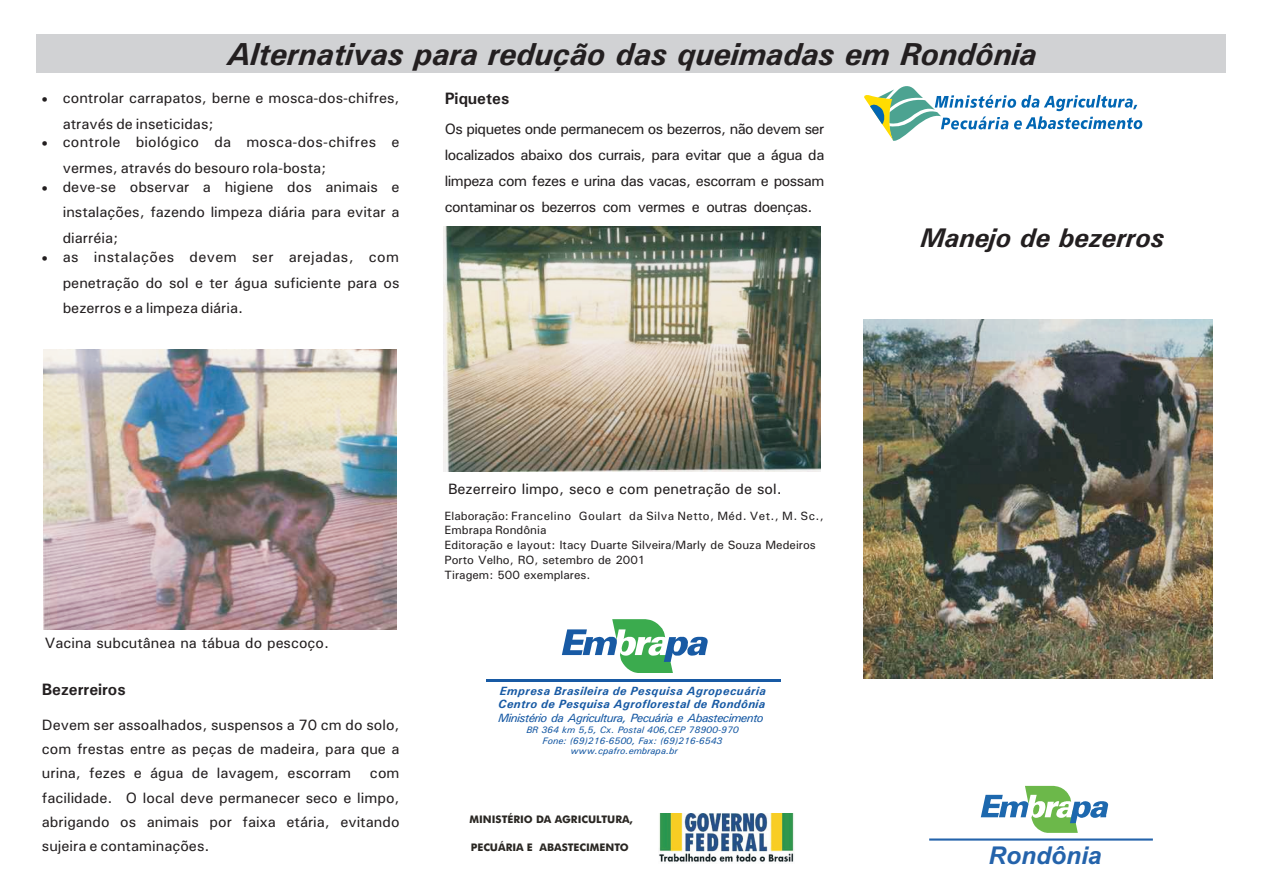
<style>
.page{position:relative;width:1263px;height:893px;background:#fff}
.page>*{position:absolute;margin:0;border:0;box-sizing:border-box;transform-origin:0 0}
.t1{font:italic 500 31.8px "Univers";color:#231f20}
.t2{font:italic 500 27px "Univers";color:#231f20}
.t3{font:italic 700 24.45px "Arial";color:#2463ab}
.t4{font:500 16.5px "Univers";color:#231f20}
.t5{font:500 15px/25.8px "Univers";color:#231f20;text-align:justify}
.t6{font:500 12px/14.7px "Univers";color:#231f20}
.t7{font:italic 500 12px/13.4px "Univers";letter-spacing:.045em;color:#185aa4}
.t8{font:italic 500 12px "Univers";letter-spacing:-.045em;color:#185aa4}
.t9{font:500 10.5px "Futura BT";color:#2a2723}
.t10{font:italic 500 9.45px/11.1px "Univers";color:#185aa4;text-align:center}
</style>
<div class="page">
<div style="left:37px;top:34px;width:1189px;height:39px;background:#d1d2d4"></div>
<img style="left:44px;top:350px;width:352px;height:279px">
<img style="left:443px;top:226px;width:378px;height:245px">
<img style="left:863px;top:319px;width:350px;height:360px">
<svg style="left:929px;top:786px;width:224px;height:55px"></svg>
<svg style="left:864px;top:86px;width:278px;height:55px"></svg>
<img style="left:659px;top:813px;width:135px;height:49px">
<svg style="left:562px;top:619px;width:146px;height:54px"></svg>
<hr style="left:486px;top:679px;width:294px;height:3px;background:#185aa4">
<h1 class="t1" style="left:227px;top:43px;width:811px">Alternativas para redução das queimadas em Rondônia</h1>
<p class="t5" style="left:63px;top:86px;width:338px;text-indent:-21px">•controlar carrapatos, berne e mosca-dos-chifres, através de inseticidas;</p>
<p class="t5" style="left:63px;top:130px;width:338px;text-indent:-21px">•controle biológico da mosca-dos-chifres e vermes, através do besouro rola-bosta;</p>
<p class="t5" style="left:63px;top:175px;width:338px;text-indent:-21px">•deve-se observar a higiene dos animais e instalações, fazendo limpeza diária para evitar a diarréia;</p>
<p class="t5" style="left:63px;top:245px;width:338px;text-indent:-21px">•as instalações devem ser arejadas, com penetração do sol e ter água suficiente para os bezerros e a limpeza diária.</p>
<p class="t4" style="left:445px;top:92px;width:66px">Piquetes</p>
<p class="t5" style="left:445px;top:117px;width:381px;line-height:26.2px">Os piquetes onde permanecem os bezerros, não devem ser localizados abaixo dos currais, para evitar que a água da limpeza com fezes e urina das vacas, escorram e possam contaminar os bezerros com vermes e outras doenças.</p>
<p class="t5" style="left:45px;top:632px;width:286px">Vacina subcutânea na tábua do pescoço.</p>
<p class="t4" style="left:42px;top:683px;width:85px">Bezerreiros</p>
<p class="t5" style="left:42px;top:714px;width:359px;line-height:24.2px">Devem ser assoalhados, suspensos a 70 cm do solo, com frestas entre as peças de madeira, para que a urina, fezes e água de lavagem, escorram com facilidade. O local deve permanecer seco e limpo, abrigando os animais por faixa etária, evitando sujeira e contaminações.</p>
<p class="t5" style="left:448px;top:477px;width:335px">Bezerreiro limpo, seco e com penetração de sol.</p>
<p class="t6" style="left:445px;top:509px;width:381px">Elaboração: Francelino Goulart da Silva Netto, Méd. Vet., M. Sc., Embrapa Rondônia<br>Editoração e layout: Itacy Duarte Silveira/Marly de Souza Medeiros Porto Velho, RO, setembro de 2001<br>Tiragem: 500 exemplares.</p>
<p class="t7" style="left:498px;top:685px;width:269px">Empresa Brasileira de Pesquisa Agropecuária<br>Centro de Pesquisa Agroflorestal de Rondônia</p>
<p class="t8" style="left:498px;top:713px;width:267px">Ministério da Agricultura, Pecuária e Abastecimento</p>
<p class="t10" style="left:526px;top:725px;width:214px">BR 364 km 5,5, Cx. Postal 406,CEP 78900-970<br>Fone: (69)216-6500, Fax: (69)216-6543</p>
<p class="t10" style="left:570px;top:746px;width:109px">www.cpafro.embrapa.br</p>
<p class="t9" style="left:469px;top:815px;width:165px">MINISTÉRIO DA AGRICULTURA,</p>
<p class="t9" style="left:471px;top:843px;width:160px">PECUÁRIA E ABASTECIMENTO</p>
<h2 class="t2" style="left:920px;top:229px;width:245px">Manejo de bezerros</h2>
<h3 class="t3" style="left:988px;top:846px;width:115px">Rondônia</h3>
</div>
